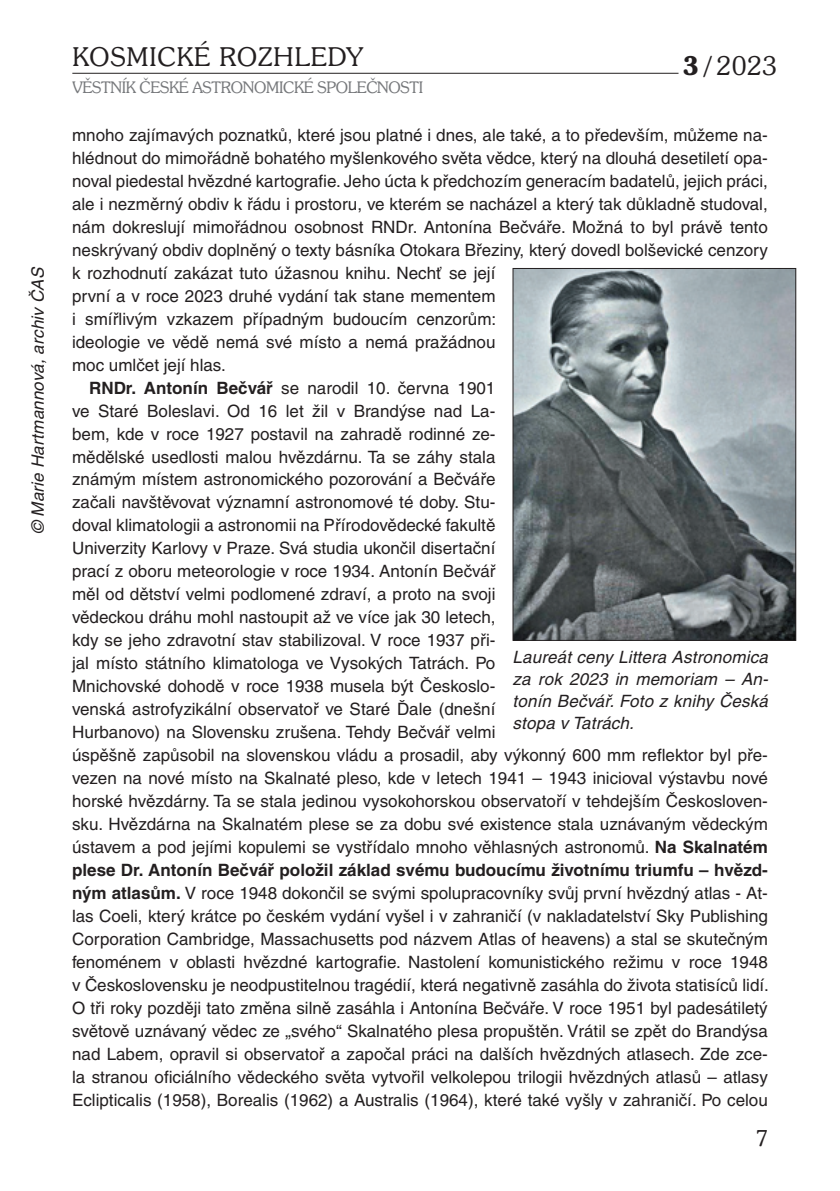
<style>
.page{position:relative;width:840px;height:1191px;background:#fff}
.page>*{position:absolute;margin:0;border:0;box-sizing:border-box;transform-origin:0 0}
.t1{font:300 26px "Souvenir IT Cby BTCE";letter-spacing:.04em;color:#231f20}
.t2{font:300 22px "Souvenir IT Cby BTCE";color:#231f20}
.t3{font:17px "Helvetica CE";color:#231f20}
.t4{font:italic 17px/22px "Helvetica CE";letter-spacing:.01em;color:#231f20;text-align:justify}
.t5{font:700 17px "Helvetica CE";color:#231f20}
.t6{font:300 16px "Souvenir IT Cby BTCE";letter-spacing:-.02em;color:#76787b}
.s1{font-weight:600}
.s2{font-weight:700}
</style>
<div class="page">
<hr style="left:72px;top:73px;width:606px;height:1px;background:#231f20">
<img style="left:514px;top:270px;width:279px;height:369px">
<div style="left:512px;top:268px;width:283px;height:373px;border:1px solid #231f20"></div>
<p class="t4" style="left:27px;top:534px;width:269px;rotate:-90deg">© Marie Hartmannová, archiv ČAS</p>
<h1 class="t1" style="left:72px;top:40px;width:292px">KOSMICKÉ ROZHLEDY</h1>
<p class="t6" style="left:72px;top:77px;width:352px">VĚSTNÍK ČESKÉ ASTRONOMICKÉ SPOLEČNOSTI</p>
<h1 class="t1" style="left:682px;top:48px;width:96px"><span class="s1">3 /</span> 2023</h1>
<p class="t3" style="left:72px;top:125px;width:697px">mnoho zajímavých poznatků, které jsou platné i dnes, ale také, a to především, můžeme na-</p>
<p class="t3" style="left:72px;top:148px;width:697px">hlédnout do mimořádně bohatého myšlenkového světa vědce, který na dlouhá desetiletí opa-</p>
<p class="t3" style="left:72px;top:171px;width:697px">noval piedestal hvězdné kartografie. Jeho úcta k předchozím generacím badatelů, jejich práci,</p>
<p class="t3" style="left:72px;top:194px;width:696px">ale i nezměrný obdiv k řádu i prostoru, ve kterém se nacházel a který tak důkladně studoval,</p>
<p class="t3" style="left:72px;top:217px;width:696px">nám dokreslují mimořádnou osobnost RNDr. Antonína Bečváře. Možná to byl právě tento</p>
<p class="t3" style="left:72px;top:240px;width:697px">neskrývaný obdiv doplněný o texty básníka Otokara Březiny, který dovedl bolševické cenzory</p>
<p class="t3" style="left:72px;top:263px;width:424px">k rozhodnutí zakázat tuto úžasnou knihu. Nechť se její</p>
<p class="t3" style="left:72px;top:286px;width:424px">první a v roce 2023 druhé vydání tak stane mementem</p>
<p class="t3" style="left:72px;top:309px;width:425px">i smířlivým vzkazem případným budoucím cenzorům:</p>
<p class="t3" style="left:72px;top:332px;width:424px">ideologie ve vědě nemá své místo a nemá pražádnou</p>
<p class="t3" style="left:72px;top:355px;width:155px">moc umlčet její hlas.</p>
<p class="t3" style="left:89px;top:378px;width:407px"><span class="s2">RNDr. Antonín Bečvář</span> se narodil 10. června 1901</p>
<p class="t3" style="left:72px;top:401px;width:424px">ve Staré Boleslavi. Od 16 let žil v Brandýse nad La-</p>
<p class="t3" style="left:72px;top:424px;width:424px">bem, kde v roce 1927 postavil na zahradě rodinné ze-</p>
<p class="t3" style="left:72px;top:447px;width:424px">mědělské usedlosti malou hvězdárnu. Ta se záhy stala</p>
<p class="t3" style="left:72px;top:469px;width:424px">známým místem astronomického pozorování a Bečváře</p>
<p class="t3" style="left:72px;top:492px;width:424px">začali navštěvovat významní astronomové té doby. Stu-</p>
<p class="t3" style="left:72px;top:515px;width:424px">doval klimatologii a astronomii na Přírodovědecké fakultě</p>
<p class="t3" style="left:72px;top:538px;width:424px">Univerzity Karlovy v Praze. Svá studia ukončil disertační</p>
<p class="t3" style="left:72px;top:561px;width:424px">prací z oboru meteorologie v roce 1934. Antonín Bečvář</p>
<p class="t3" style="left:72px;top:584px;width:424px">měl od dětství velmi podlomené zdraví, a proto na svoji</p>
<p class="t3" style="left:72px;top:607px;width:424px">vědeckou dráhu mohl nastoupit až ve více jak 30 letech,</p>
<p class="t3" style="left:72px;top:630px;width:424px">kdy se jeho zdravotní stav stabilizoval. V roce 1937 při-</p>
<p class="t3" style="left:72px;top:653px;width:424px">jal místo státního klimatologa ve Vysokých Tatrách. Po</p>
<p class="t3" style="left:72px;top:676px;width:424px">Mnichovské dohodě v roce 1938 musela být Českoslo-</p>
<p class="t3" style="left:72px;top:699px;width:424px">venská astrofyzikální observatoř ve Staré Ďale (dnešní</p>
<p class="t3" style="left:72px;top:722px;width:424px">Hurbanovo) na Slovensku zrušena. Tehdy Bečvář velmi</p>
<p class="t3" style="left:72px;top:745px;width:697px">úspěšně zapůsobil na slovenskou vládu a prosadil, aby výkonný 600 mm reflektor byl pře-</p>
<p class="t3" style="left:72px;top:768px;width:697px">vezen na nové místo na Skalnaté pleso, kde v letech 1941 – 1943 inicioval výstavbu nové</p>
<p class="t3" style="left:72px;top:791px;width:697px">horské hvězdárny. Ta se stala jedinou vysokohorskou observatoří v tehdejším Českosloven-</p>
<p class="t3" style="left:72px;top:814px;width:697px">sku. Hvězdárna na Skalnatém plese se za dobu své existence stala uznávaným vědeckým</p>
<p class="t3" style="left:72px;top:837px;width:697px">ústavem a pod jejími kopulemi se vystřídalo mnoho věhlasných astronomů. <span class="s2">Na Skalnatém</span></p>
<p class="t5" style="left:72px;top:859px;width:697px">plese Dr. Antonín Bečvář položil základ svému budoucímu životnímu triumfu – hvězd-</p>
<p class="t3" style="left:72px;top:883px;width:697px"><span class="s2">ným atlasům.</span> V roce 1948 dokončil se svými spolupracovníky svůj první hvězdný atlas - At-</p>
<p class="t3" style="left:72px;top:906px;width:697px">las Coeli, který krátce po českém vydání vyšel i v zahraničí (v nakladatelství Sky Publishing</p>
<p class="t3" style="left:72px;top:929px;width:697px">Corporation Cambridge, Massachusetts pod názvem Atlas of heavens) a stal se skutečným</p>
<p class="t3" style="left:72px;top:952px;width:697px">fenoménem v oblasti hvězdné kartografie. Nastolení komunistického režimu v roce 1948</p>
<p class="t3" style="left:72px;top:975px;width:698px">v Československu je neodpustitelnou tragédií, která negativně zasáhla do života statisíců lidí.</p>
<p class="t3" style="left:72px;top:998px;width:696px">O tři roky později tato změna silně zasáhla i Antonína Bečváře. V roce 1951 byl padesátiletý</p>
<p class="t3" style="left:72px;top:1021px;width:697px">světově uznávaný vědec ze „svého“ Skalnatého plesa propuštěn. Vrátil se zpět do Brandýsa</p>
<p class="t3" style="left:72px;top:1043px;width:697px">nad Labem, opravil si observatoř a započal práci na dalších hvězdných atlasech. Zde zce-</p>
<p class="t3" style="left:72px;top:1066px;width:696px">la stranou oficiálního vědeckého světa vytvořil velkolepou trilogii hvězdných atlasů – atlasy</p>
<p class="t3" style="left:72px;top:1089px;width:696px">Eclipticalis (1958), Borealis (1962) a Australis (1964), které také vyšly v zahraničí. Po celou</p>
<p class="t4" style="left:512px;top:646px;width:257px">Laureát ceny Littera Astronomica za rok 2023 in memoriam – An&shy;tonín Bečvář. Foto z knihy Česká stopa v Tatrách.</p>
<p class="t2" style="left:755px;top:1124px;width:14px">7</p>
</div>
